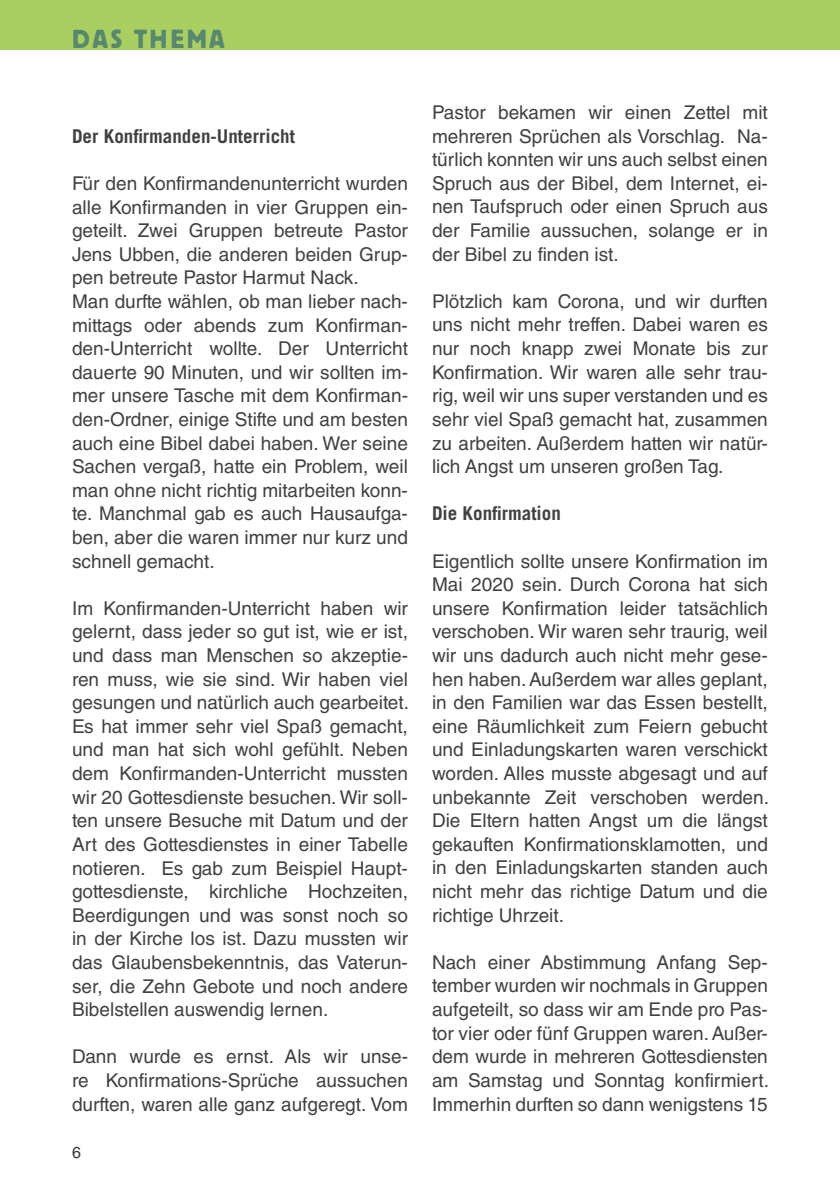
<style>
.page{position:relative;width:840px;height:1191px;background:#fff}
.page>*{position:absolute;margin:0;border:0;box-sizing:border-box;transform-origin:0 0}
.t1{font:26px "Block Pro";letter-spacing:.115em;color:#58886d}
.t2{font:19px/23.6px "Helvetica LT Std";color:#414142;text-align:justify}
.t3{font:700 19px "Trade Gothic LT Pro";color:#414142}
.t4{font:16px "Helvetica LT Std";color:#000}
</style>
<div class="page">
<div style="left:0;top:0;width:839px;height:49px;background:#a9cf62"></div>
<h1 class="t1" style="left:72px;top:22px;width:154px">DAS THEMA</h1>
<p class="t3" style="left:72px;top:124px;width:224px">Der Konfirmanden-Unterricht</p>
<p class="t2" style="left:72px;top:171px;width:337px;text-align:left">Für den Konfirmandenunterricht wurden alle Konfirmanden in vier Gruppen ein&shy;geteilt. Zwei Gruppen betreute Pastor Jens Ubben, die anderen beiden Grup&shy;pen betreute Pastor Harmut Nack.<br>Man durfte wählen, ob man lieber nach&shy;mittags oder abends zum Konfirman&shy;den-Unterricht wollte. Der Unterricht dauerte 90 Minuten, und wir sollten im&shy;mer unsere Tasche mit dem Konfirman&shy;den-Ordner, einige Stifte und am besten auch eine Bibel dabei haben. Wer seine Sachen vergaß, hatte ein Problem, weil man ohne nicht richtig mitarbeiten konn&shy;te. Manchmal gab es auch Hausaufga&shy;ben, aber die waren immer nur kurz und schnell gemacht.</p>
<p class="t2" style="left:72px;top:596px;width:338px">Im Konfirmanden-Unterricht haben wir gelernt, dass jeder so gut ist, wie er ist, und dass man Menschen so akzeptie&shy;ren muss, wie sie sind. Wir haben viel gesungen und natürlich auch gearbeitet.<br>Es hat immer sehr viel Spaß gemacht, und man hat sich wohl gefühlt. Neben dem Konfirmanden-Unterricht mussten wir 20 Gottesdienste besuchen. Wir soll&shy;ten unsere Besuche mit Datum und der Art des Gottesdienstes in einer Tabelle notieren. Es gab zum Beispiel Haupt&shy;gottesdienste, kirchliche Hochzeiten, Beerdigungen und was sonst noch so in der Kirche los ist. Dazu mussten wir das Glaubensbekenntnis, das Vaterun&shy;ser, die Zehn Gebote und noch andere Bibelstellen auswendig lernen.</p>
<p class="t2" style="left:72px;top:1044px;width:337px">Dann wurde es ernst. Als wir unse&shy;re Konfirmations-Sprüche aussuchen durften, waren alle ganz aufgeregt. Vom</p>
<p class="t4" style="left:72px;top:1143px;width:10px">6</p>
<p class="t2" style="left:432px;top:100px;width:337px">Pastor bekamen wir einen Zettel mit mehreren Sprüchen als Vorschlag. Na&shy;türlich konnten wir uns auch selbst einen Spruch aus der Bibel, dem Internet, ei&shy;nen Taufspruch oder einen Spruch aus der Familie aussuchen, solange er in der Bibel zu finden ist.</p>
<p class="t2" style="left:432px;top:289px;width:337px">Plötzlich kam Corona, und wir durften uns nicht mehr treffen. Dabei waren es nur noch knapp zwei Monate bis zur Konfirmation. Wir waren alle sehr trau&shy;rig, weil wir uns super verstanden und es sehr viel Spaß gemacht hat, zusammen zu arbeiten. Außerdem hatten wir natür&shy;lich Angst um unseren großen Tag.</p>
<p class="t3" style="left:432px;top:502px;width:130px">Die Konfirmation</p>
<p class="t2" style="left:432px;top:549px;width:338px">Eigentlich sollte unsere Konfirmation im Mai 2020 sein. Durch Corona hat sich unsere Konfirmation leider tatsächlich verschoben. Wir waren sehr traurig, weil wir uns dadurch auch nicht mehr gese&shy;hen haben. Außerdem war alles geplant, in den Familien war das Essen bestellt, eine Räumlichkeit zum Feiern gebucht und Einladungskarten waren verschickt worden. Alles musste abgesagt und auf unbekannte Zeit verschoben werden.<br>Die Eltern hatten Angst um die längst gekauften Konfirmationsklamotten, und in den Einladungskarten standen auch nicht mehr das richtige Datum und die richtige Uhrzeit.</p>
<p class="t2" style="left:432px;top:950px;width:338px">Nach einer Abstimmung Anfang Sep&shy;tember wurden wir nochmals in Gruppen aufgeteilt, so dass wir am Ende pro Pas&shy;tor vier oder fünf Gruppen waren. Außer&shy;dem wurde in mehreren Gottesdiensten am Samstag und Sonntag konfirmiert.<br>Immerhin durften so dann wenigstens 15</p>
</div>
